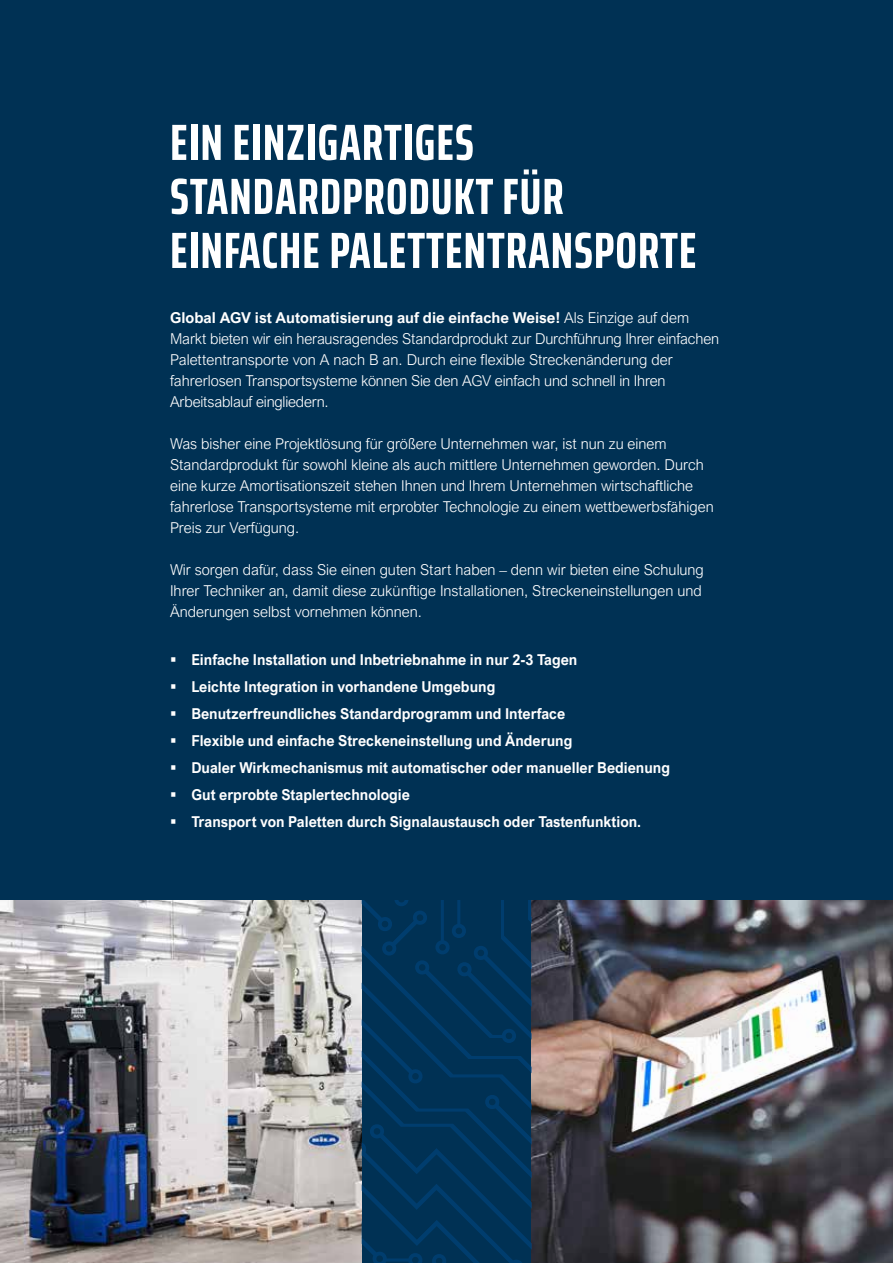
<style>
.page{position:relative;width:893px;height:1263px;background:#003154}
.page>*{position:absolute;margin:0;border:0;box-sizing:border-box;transform-origin:0 0}
.t1{font:700 extra-condensed 51px/54px "Saira";letter-spacing:.02em;color:#fff}
.t2{font:300 15px/21px "Arial Nova";color:#fff}
.t3{font:700 15px "Arial Nova";color:#fff;scale:.95 1}
.s1{font-weight:700}
</style>
<div class="page">
<img style="left:531px;top:901px;width:362px;height:362px">
<img style="left:0;top:901px;width:361px;height:362px">
<svg style="left:361px;top:901px;width:170px;height:362px"></svg>
<h1 class="t1" style="left:170px;top:115px;width:528px">EIN EINZIGARTIGES<br>STANDARDPRODUKT FÜR<br>EINFACHE PALETTENTRANSPORTE</h1>
<p class="t2" style="left:170px;top:307px;width:551px"><span class="s1">Global AGV ist Automatisierung auf die einfache Weise!</span> Als Einzige auf dem Markt bieten wir ein herausragendes Standardprodukt zur Durchführung Ihrer einfachen Palettentransporte von A nach B an. Durch eine flexible Streckenänderung der fahrerlosen Transportsysteme können Sie den AGV einfach und schnell in Ihren Arbeitsablauf eingliedern.</p>
<p class="t2" style="left:170px;top:433px;width:545px">Was bisher eine Projektlösung für größere Unternehmen war, ist nun zu einem Standardprodukt für sowohl kleine als auch mittlere Unternehmen geworden. Durch eine kurze Amortisationszeit stehen Ihnen und Ihrem Unternehmen wirtschaftliche fahrerlose Transportsysteme mit erprobter Technologie zu einem wettbewerbsfähigen Preis zur Verfügung.</p>
<p class="t2" style="left:170px;top:559px;width:535px">Wir sorgen dafür, dass Sie einen guten Start haben – denn wir bieten eine Schulung<br>Ihrer Techniker an, damit diese zukünftige Installationen, Streckeneinstellungen und<br>Änderungen selbst vornehmen können.</p>
<p class="t3" style="left:170px;top:651px;width:430px">▪ Einfache Installation und Inbetriebnahme in nur 2-3 Tagen</p>
<p class="t3" style="left:170px;top:678px;width:344px">▪ Leichte Integration in vorhandene Umgebung</p>
<p class="t3" style="left:170px;top:705px;width:417px">▪ Benutzerfreundliches Standardprogramm und Interface</p>
<p class="t3" style="left:170px;top:732px;width:425px">▪ Flexible und einfache Streckeneinstellung und Änderung</p>
<p class="t3" style="left:170px;top:759px;width:528px">▪ Dualer Wirkmechanismus mit automatischer oder manueller Bedienung</p>
<p class="t3" style="left:170px;top:786px;width:254px">▪ Gut erprobte Staplertechnologie</p>
<p class="t3" style="left:170px;top:813px;width:497px">▪ Transport von Paletten durch Signalaustausch oder Tastenfunktion.</p>
</div>
